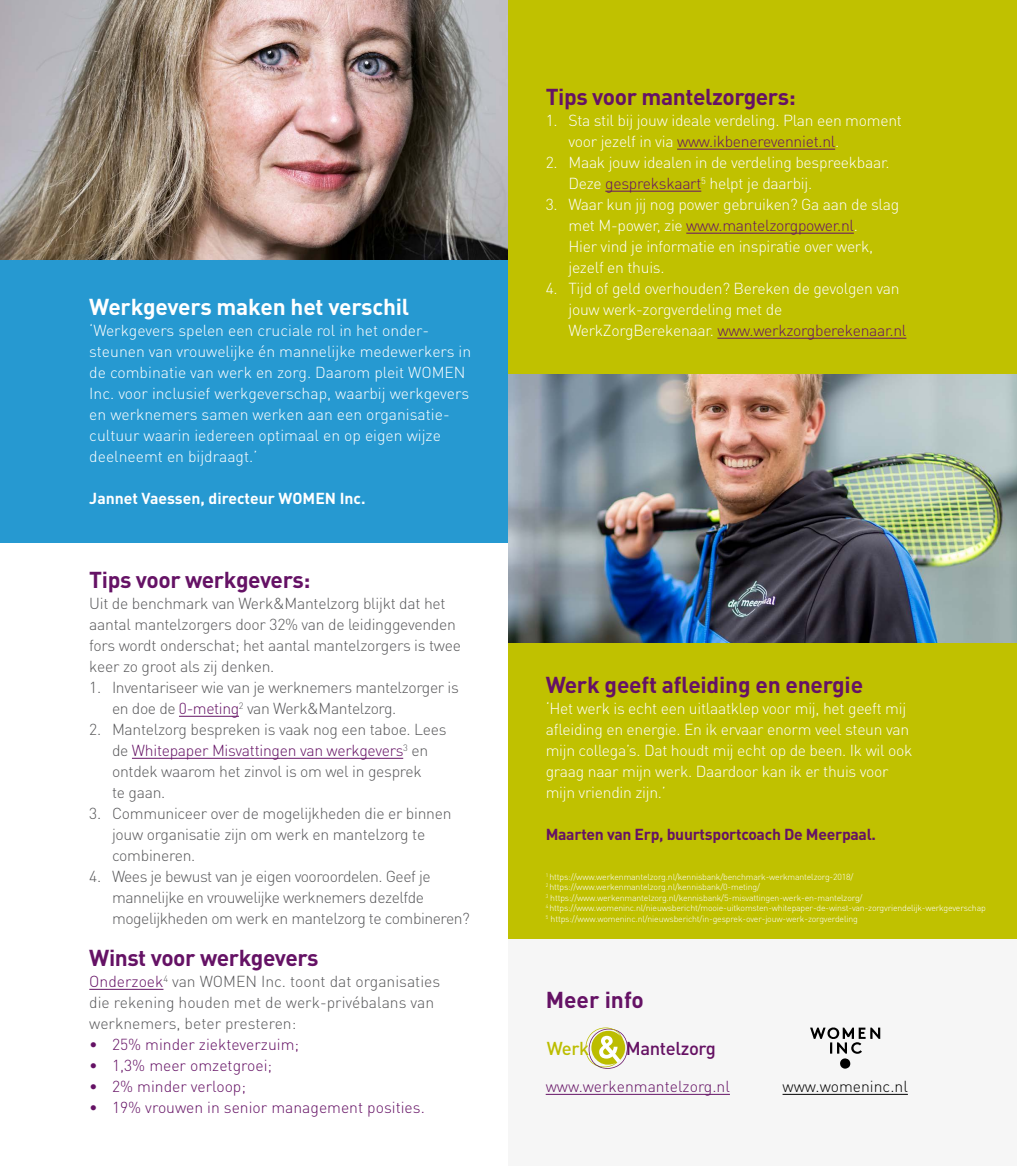
<style>
.page{position:relative;width:1017px;height:1166px;background:#fff}
.page>*{position:absolute;margin:0;border:0;box-sizing:border-box;transform-origin:0 0}
.t1{font:700 22.75px "DIN Pro";letter-spacing:-.02em;color:#651265}
.t2{font:700 22.75px "DIN Pro";letter-spacing:-.01em;color:#fff}
.t3{font:700 22.75px "DIN Pro";color:#651265}
.t4{font:500 18.38px "DIN Pro";letter-spacing:-.02em;color:#651163}
.t5{font:500 18.38px "DIN Pro";color:#bcbd00}
.t6{font:300 15.75px/21px "DIN Pro";letter-spacing:-.02em;color:#fff}
.t7{font:300 15.75px/21px "DIN Pro";letter-spacing:-.02em;color:#58585a}
.t8{font:300 15.75px/21px "DIN Pro";color:#fff}
.t9{font:300 15.75px "DIN Pro";color:#651265}
.t10{font:300 15.75px/21px "DIN Pro";color:#58585a}
.t11{font:700 15.75px "DIN Pro";letter-spacing:-.02em;color:#651265}
.t12{font:700 15.75px "DIN Pro";color:#fff}
.t13{font:300 15.75px "DIN Pro";color:#000}
.t14{font:300 8.75px/10.5px "DIN Pro";letter-spacing:-.02em;color:#fff}
.s1{color:#651265}
</style>
<div class="page">
<img style="left:0;top:0;width:508px;height:260px">
<div style="left:508px;top:938px;width:509px;height:228px;background:#f6f6f6"></div>
<div style="left:0;top:260px;width:509px;height:283px;background:#2699d1"></div>
<div style="left:508px;top:0;width:509px;height:938px;background:#c0c100"></div>
<hr style="left:677px;top:149px;width:158px;height:1px;background:#651265">
<hr style="left:605px;top:191px;width:96px;height:1px;background:#651265">
<hr style="left:686px;top:233px;width:168px;height:1px;background:#651265">
<hr style="left:717px;top:338px;width:189px;height:1px;background:#651265">
<hr style="left:179px;top:716px;width:60px;height:1px;background:#651265">
<hr style="left:132px;top:758px;width:271px;height:1px;background:#651265">
<hr style="left:89px;top:989px;width:74px;height:1px;background:#651265">
<hr style="left:546px;top:1094px;width:184px;height:1px;background:#651265">
<svg style="left:586px;top:1027px;width:42px;height:42px"></svg>
<svg style="left:810px;top:1027px;width:70px;height:27px"></svg>
<div style="left:840px;top:1058px;width:10px;height:10px;background:#000;border-radius:5px"></div>
<hr style="left:782px;top:1094px;width:126px;height:1px;background:#000">
<img style="left:508px;top:374px;width:509px;height:268px">
<h1 class="t2" style="left:89px;top:291px;width:322px">Werkgevers maken het verschil</h1>
<p class="t8" style="left:89px;top:319px;width:383px">‘Werkgevers spelen een cruciale rol in het onder&shy;steunen van vrouwelijke én mannelijke medewerkers in de combinatie van werk en zorg. Daarom pleit WOMEN Inc. voor inclusief werkgeverschap, waarbij werkgevers en werknemers samen werken aan een organisatie&shy;cultuur waarin iedereen optimaal en op eigen wijze deelneemt en bijdraagt.’</p>
<p class="t12" style="left:89px;top:488px;width:278px">Jannet Vaessen, directeur WOMEN Inc.</p>
<h1 class="t1" style="left:89px;top:564px;width:223px">Tips voor werkgevers:</h1>
<p class="t7" style="left:89px;top:592px;width:373px">Uit de benchmark van Werk&amp;Mantelzorg blijkt dat het aantal mantelzorgers door 32% van de leidinggevenden fors wordt onderschat; het aantal mantelzorgers is twee keer zo groot als zij denken.</p>
<p class="t7" style="left:112px;top:676px;width:348px;text-indent:-23px">1. Inventariseer wie van je werknemers mantelzorger is en doe de <span class="s1">0-meting</span><sup>2</sup> van Werk&amp;Mantelzorg.</p>
<p class="t7" style="left:112px;top:718px;width:336px;text-indent:-23px">2. Mantelzorg bespreken is vaak nog een taboe. Lees de <span class="s1">Whitepaper Misvattingen van werkgevers</span><sup>3</sup> en ontdek waarom het zinvol is om wel in gesprek<br>te gaan.</p>
<p class="t7" style="left:112px;top:802px;width:341px;text-indent:-23px">3. Communiceer over de mogelijkheden die er binnen jouw organisatie zijn om werk en mantelzorg te combineren.</p>
<p class="t7" style="left:112px;top:865px;width:359px;text-indent:-23px">4. Wees je bewust van je eigen vooroordelen. Geef je mannelijke en vrouwelijke werknemers dezelfde mogelijkheden om werk en mantelzorg te combineren?</p>
<h1 class="t1" style="left:89px;top:942px;width:231px">Winst voor werkgevers</h1>
<p class="t10" style="left:89px;top:970px;width:353px"><span class="s1">Onderzoek</span><sup>4</sup> van WOMEN Inc. toont dat organisaties die rekening houden met de werk-privébalans van werknemers, beter presteren:</p>
<p class="t9" style="left:89px;top:1034px;width:211px">• 25% minder ziekteverzuim;</p>
<p class="t9" style="left:89px;top:1055px;width:184px">• 1,3% meer omzetgroei;</p>
<p class="t9" style="left:89px;top:1076px;width:158px">• 2% minder verloop;</p>
<p class="t9" style="left:89px;top:1097px;width:337px">• 19% vrouwen in senior management posities.</p>
<h1 class="t1" style="left:546px;top:81px;width:251px">Tips voor mantelzorgers:</h1>
<p class="t6" style="left:568px;top:109px;width:335px;text-indent:-23px">1. Sta stil bij jouw ideale verdeling. Plan een moment voor jezelf in via <span class="s1">www.ikbenerevenniet.nl</span>.</p>
<p class="t6" style="left:568px;top:151px;width:323px;text-indent:-23px">2. Maak jouw idealen in de verdeling bespreekbaar.<br>Deze <span class="s1">gesprekskaart</span><sup>5</sup> helpt je daarbij.</p>
<p class="t6" style="left:568px;top:193px;width:332px;text-indent:-23px">3. Waar kun jij nog power gebruiken? Ga aan de slag met M- power, zie <span class="s1">www.mantelzorgpower.nl</span>.<br>Hier vind je informatie en inspiratie over werk, jezelf en thuis.</p>
<p class="t6" style="left:568px;top:277px;width:339px;text-indent:-23px">4. Tijd of geld overhouden? Bereken de gevolgen van jouw werk-zorgverdeling met de<br>WerkZorgBerekenaar. <span class="s1">www.werkzorgberekenaar.nl</span></p>
<h1 class="t1" style="left:546px;top:669px;width:319px">Werk geeft afleiding en energie</h1>
<p class="t6" style="left:546px;top:697px;width:368px">‘Het werk is echt een uitlaatklep voor mij, het geeft mij afleiding en energie. En ik ervaar enorm veel steun van mijn collega’s. Dat houdt mij echt op de been. Ik wil ook graag naar mijn werk. Daardoor kan ik er thuis voor mijn vriendin zijn.’</p>
<p class="t11" style="left:546px;top:824px;width:332px">Maarten van Erp, buurtsportcoach De Meerpaal.</p>
<p class="t14" style="left:546px;top:871px;width:442px"><sup>1</sup> https://www.werkenmantelzorg.nl/kennisbank/benchmark-werkmantelzorg-2018/<br><sup>2</sup> https://www.werkenmantelzorg.nl/kennisbank/0- meting/<br><sup>3</sup> https://www.werkenmantelzorg.nl/kennisbank/5- misvattingen-werk-en- mantelzorg/<br><sup>4</sup> https://www.womeninc.nl/nieuwsbericht/mooie- uitkomsten-whitepaper-de-winst-van-zorgvriendelijk-werkgeverschap <sup>5</sup> https://www.womeninc.nl/nieuwsbericht/in-gesprek-over-jouw-werk-zorgverdeling</p>
<h1 class="t3" style="left:546px;top:984px;width:100px">Meer info</h1>
<p class="t5" style="left:547px;top:1035px;width:44px">Werk</p>
<p class="t4" style="left:626px;top:1035px;width:92px">Mantelzorg</p>
<p class="t9" style="left:546px;top:1076px;width:186px">www.werkenmantelzorg.nl</p>
<p class="t13" style="left:782px;top:1076px;width:127px">www.womeninc.nl</p>
</div>
